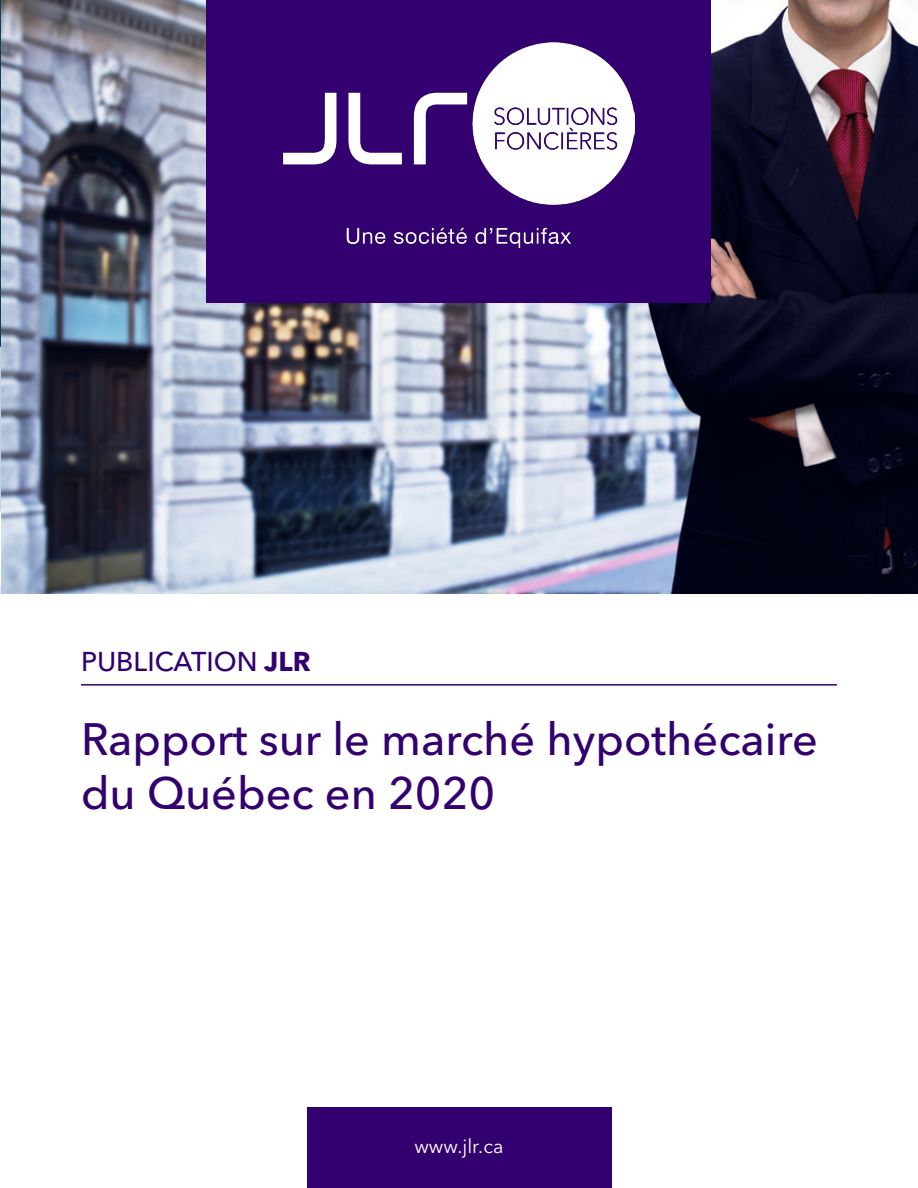
<style>
.page{position:relative;width:918px;height:1188px;background:#fff}
.page>*{position:absolute;margin:0;border:0;box-sizing:border-box;transform-origin:0 0}
.t1{font:500 45px/54px "Avenir Next LT Pro";color:#33006f}
.t2{font:500 27px "Avenir Next LT Pro";color:#33006f}
.t3{font:19.5px "Avenir Next LT Pro";color:#fff}
.s1{font-weight:700}
</style>
<div class="page">
<div style="left:307px;top:1107px;width:305px;height:81px;background:#33006f"></div>
<hr style="left:81px;top:684px;width:756px;height:2px;background:#33006f">
<img style="left:2px;top:0;width:916px;height:594px">
<div style="left:206px;top:0;width:505px;height:303px;background:#33006f"></div>
<img style="left:284px;top:42px;width:350px;height:205px">
<p class="t2" style="left:81px;top:645px;width:231px">PUBLICATION <span class="s1">JLR</span></p>
<p class="t1" style="left:81px;top:712px;width:738px">Rapport sur le marché hypothécaire du Québec en 2020</p>
<p class="t3" style="left:414px;top:1135px;width:91px">www.jlr.ca</p>
</div>
